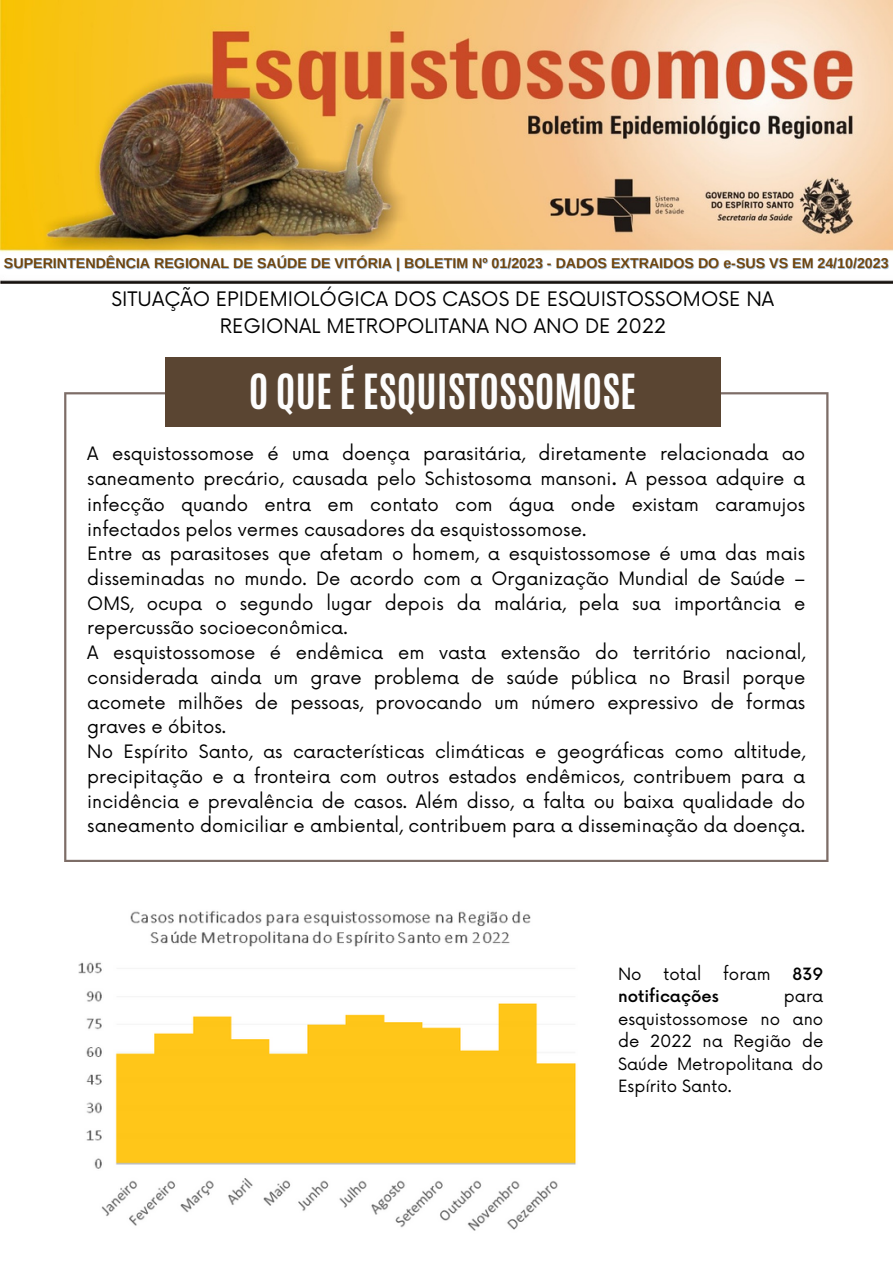
<style>
.page{position:relative;width:893px;height:1264px;background:#fff}
.page>*{position:absolute;margin:0;border:0;box-sizing:border-box;transform-origin:0 0}
.t1{font:700 40.5px "Antonio";color:#fdfdfd}
.t2{font:19.5px/27px "Now";color:#000;text-align:center}
.t3{font:18px/24.8px "Now";color:#000;text-align:justify}
.t4{font:16.5px/22.5px "Now";color:#000;text-align:justify}
.t5{font:500 16.5px "Now";color:#000}
.t6{font:700 14.25px "Arimo";color:#71460e}
.s1{font-weight:500}
</style>
<div class="page">
<svg style="left:64px;top:392px;width:764px;height:470px"></svg>
<div style="left:165px;top:357px;width:555px;height:70px;background:#5a4532"></div>
<img style="left:0;top:0;width:892px;height:283px">
<img style="left:78px;top:910px;width:498px;height:321px">
<p class="t6" style="left:4px;top:255px;width:886px">SUPERINTENDÊNCIA REGIONAL DE SAÚDE DE VITÓRIA | BOLETIM Nº 01/2023 - DADOS EXTRAIDOS DO e-SUS VS EM 24/10/2023</p>
<p class="t2" style="left:111px;top:286px;width:664px">SITUAÇÃO EPIDEMIOLÓGICA DOS CASOS DE ESQUISTOSSOMOSE NA<br>REGIONAL METROPOLITANA NO ANO DE 2022</p>
<p class="t1" style="left:249px;top:363px;width:389px">O QUE É ESQUISTOSSOMOSE</p>
<p class="t3" style="left:87px;top:442px;width:719px">A esquistossomose é uma doença parasitária, diretamente relacionada ao saneamento precário, causada pelo Schistosoma mansoni<span class="s1">.</span> A pessoa adquire a infecção quando entra em contato com água onde existam caramujos infectados pelos vermes causadores da esquistossomose.</p>
<p class="t3" style="left:87px;top:542px;width:719px">Entre as parasitoses que afetam o homem, a esquistossomose é uma das mais disseminadas no mundo. De acordo com a Organização Mundial de Saúde – OMS, ocupa o segundo lugar depois da malária, pela sua importância e repercussão socioeconômica.</p>
<p class="t3" style="left:87px;top:641px;width:719px">A esquistossomose é endêmica em vasta extensão do território nacional, considerada ainda um grave problema de saúde pública no Brasil porque acomete milhões de pessoas, provocando um número expressivo de formas graves e óbitos.</p>
<p class="t3" style="left:87px;top:740px;width:719px">No Espírito Santo, as características climáticas e geográficas como altitude, precipitação e a fronteira com outros estados endêmicos, contribuem para a incidência e prevalência de casos. Além disso, a falta ou baixa qualidade do saneamento domiciliar e ambiental, contribuem para a disseminação da doença.</p>
<p class="t4" style="left:618px;top:963px;width:25px">No</p>
<p class="t4" style="left:663px;top:963px;width:39px">total</p>
<p class="t4" style="left:723px;top:963px;width:49px">foram</p>
<p class="t5" style="left:792px;top:964px;width:32px">839</p>
<p class="t5" style="left:618px;top:987px;width:102px">notificações</p>
<p class="t4" style="left:618px;top:985px;width:207px;text-indent:166px">para esquistossomose no ano de 2022 na Região de Saúde Metropolitana do Espírito Santo.</p>
</div>
